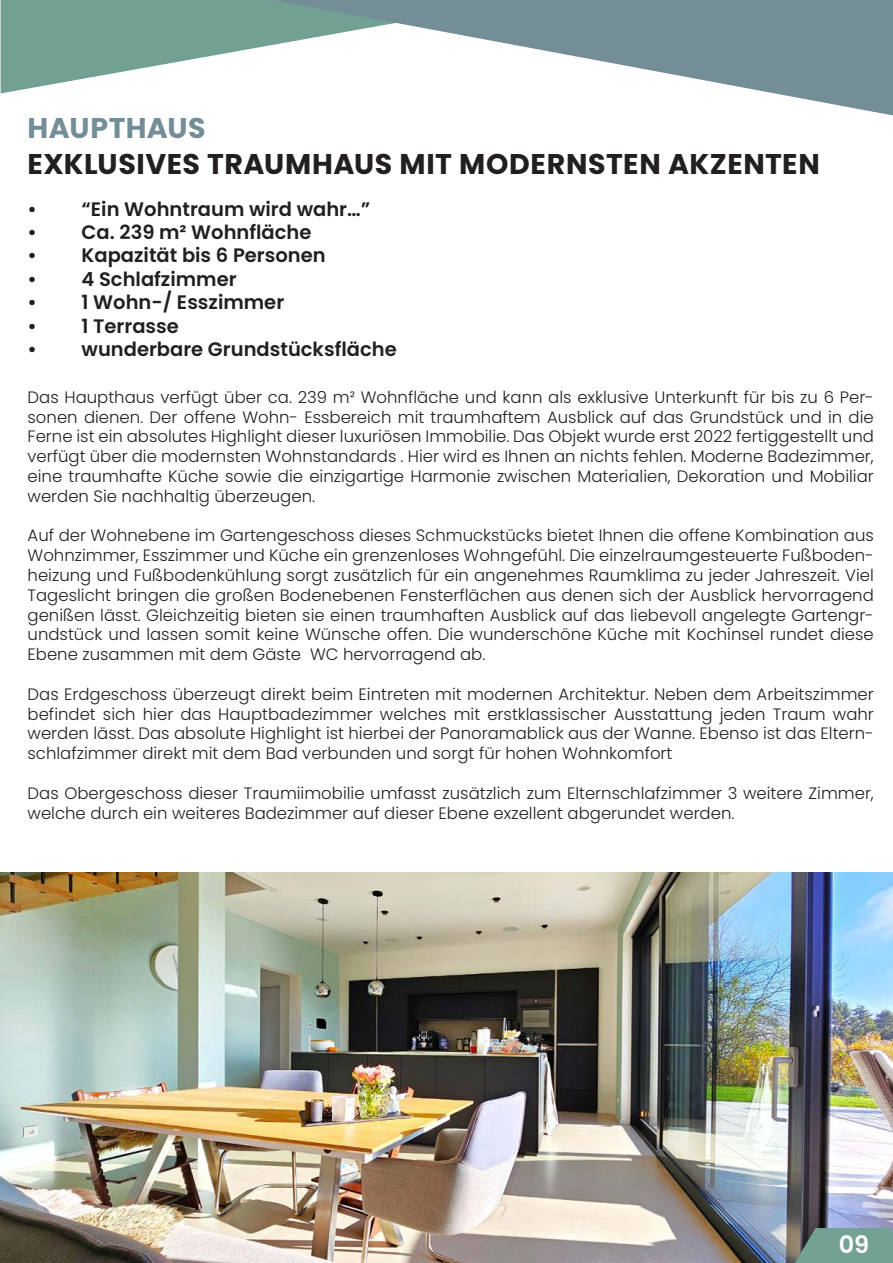
<style>
.page{position:relative;width:893px;height:1263px;background:#fff}
.page>*{position:absolute;margin:0;border:0;box-sizing:border-box;transform-origin:0 0}
.t1{font:700 28.5px "Poppins";letter-spacing:.02em;color:#231f20}
.t2{font:700 28.5px "Poppins";letter-spacing:.01em;color:#748e97}
.t3{font:600 24px "Poppins";color:#fff}
.t4{font:600 19.5px "Poppins";color:#231f20}
.t5{font:300 16.5px/19.8px "Poppins";color:#231f20;text-align:justify}
</style>
<div class="page">
<svg style="left:1px;top:0;width:272px;height:93px;fill:#72a093"></svg>
<svg style="left:273px;top:0;width:620px;height:115px"></svg>
<img style="left:0;top:873px;width:893px;height:390px">
<svg style="left:795px;top:1228px;width:98px;height:35px;background:#71998d"></svg>
<h1 class="t2" style="left:28px;top:112px;width:180px">HAUPTHAUS</h1>
<h1 class="t1" style="left:28px;top:148px;width:794px">EXKLUSIVES TRAUMHAUS MIT MODERNSTEN AKZENTEN</h1>
<p class="t4" style="left:28px;top:197px;width:344px">• “Ein Wohntraum wird wahr…”</p>
<p class="t4" style="left:28px;top:220px;width:285px">• Ca. 239 m² Wohnfläche</p>
<p class="t4" style="left:28px;top:244px;width:300px">• Kapazität bis 6 Personen</p>
<p class="t4" style="left:28px;top:267px;width:211px">• 4 Schlafzimmer</p>
<p class="t4" style="left:28px;top:291px;width:258px">• 1 Wohn-/ Esszimmer</p>
<p class="t4" style="left:28px;top:314px;width:153px">• 1 Terrasse</p>
<p class="t4" style="left:28px;top:337px;width:371px">• wunderbare Grundstücksfläche</p>
<p class="t5" style="left:28px;top:387px;width:848px">Das Haupthaus verfügt über ca. 239 m² Wohnfläche und kann als exklusive Unterkunft für bis zu 6 Per&shy;sonen dienen. Der offene Wohn- Essbereich mit traumhaftem Ausblick auf das Grundstück und in die Ferne ist ein absolutes Highlight dieser luxuriösen Immobilie. Das Objekt wurde erst 2022 fertiggestellt und verfügt über die modernsten Wohnstandards . Hier wird es Ihnen an nichts fehlen. Moderne Badezimmer, eine traumhafte Küche sowie die einzigartige Harmonie zwischen Materialien, Dekoration und Mobiliar werden Sie nachhaltig überzeugen.</p>
<p class="t5" style="left:28px;top:526px;width:848px">Auf der Wohnebene im Gartengeschoss dieses Schmuckstücks bietet Ihnen die offene Kombination aus Wohnzimmer, Esszimmer und Küche ein grenzenloses Wohngefühl. Die einzelraumgesteuerte Fußboden&shy;heizung und Fußbodenkühlung sorgt zusätzlich für ein angenehmes Raumklima zu jeder Jahreszeit. Viel Tageslicht bringen die großen Bodenebenen Fensterflächen aus denen sich der Ausblick hervorragend genißen lässt. Gleichzeitig bieten sie einen traumhaften Ausblick auf das liebevoll angelegte Gartengr&shy;undstück und lassen somit keine Wünsche offen. Die wunderschöne Küche mit Kochinsel rundet diese Ebene zusammen mit dem Gäste WC hervorragend ab.</p>
<p class="t5" style="left:28px;top:684px;width:848px">Das Erdgeschoss überzeugt direkt beim Eintreten mit modernen Architektur. Neben dem Arbeitszimmer befindet sich hier das Hauptbadezimmer welches mit erstklassischer Ausstattung jeden Traum wahr werden lässt. Das absolute Highlight ist hierbei der Panoramablick aus der Wanne. Ebenso ist das Eltern&shy;schlafzimmer direkt mit dem Bad verbunden und sorgt für hohen Wohnkomfort</p>
<p class="t5" style="left:28px;top:783px;width:848px">Das Obergeschoss dieser Traumiimobilie umfasst zusätzlich zum Elternschlafzimmer 3 weitere Zimmer, welche durch ein weiteres Badezimmer auf dieser Ebene exzellent abgerundet werden.</p>
<h2 class="t3" style="left:839px;top:1230px;width:32px">09</h2>
<h2 class="t3" style="left:842px;top:1232px;width:32px">08</h2>
</div>
